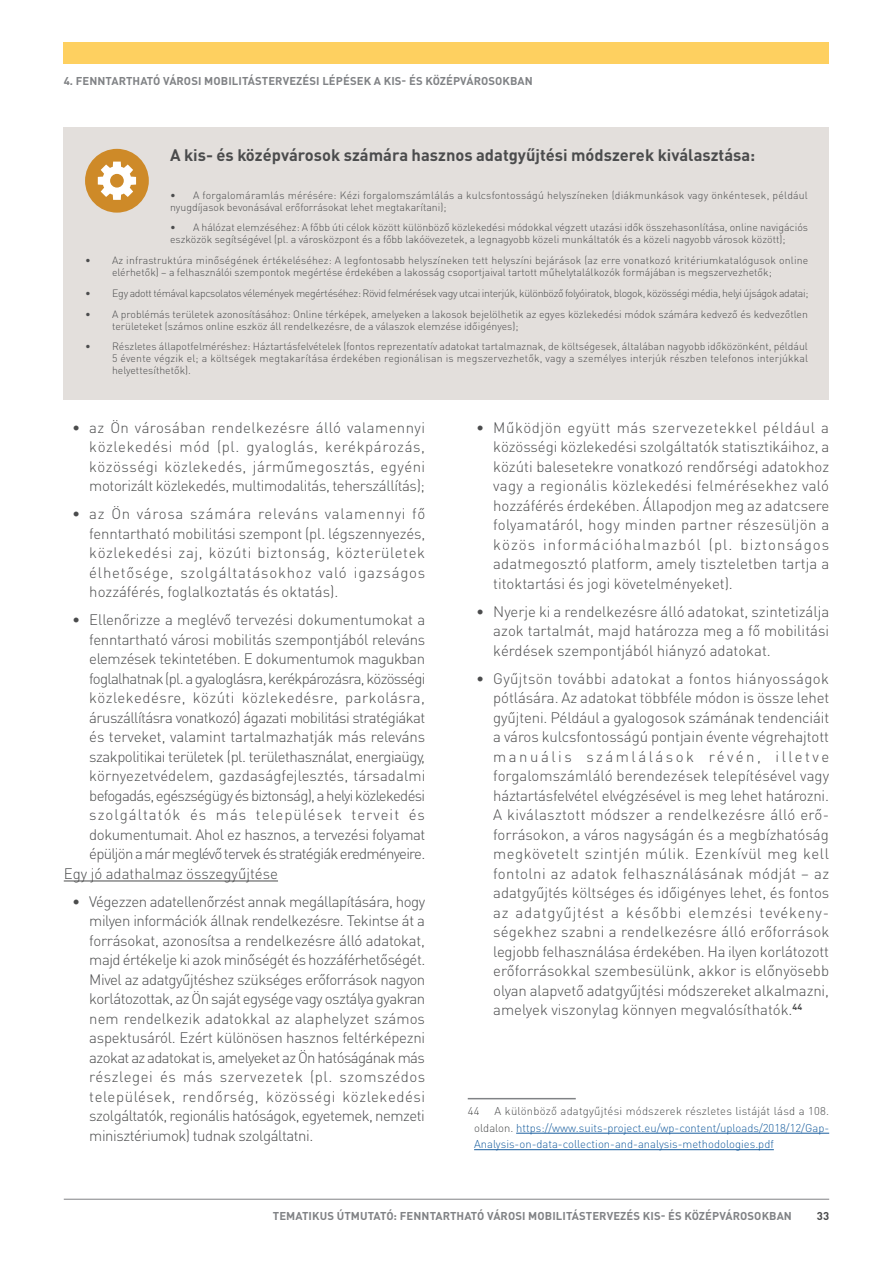
<style>
.page{position:relative;width:893px;height:1263px;background:#fff}
.page>*{position:absolute;margin:0;border:0;box-sizing:border-box;transform-origin:0 0}
.Box_title{font:700 16.5px "DIN Pro";color:#4b4c4d}
.regular_text{font:300 15px/19.5px "DIN Pro";letter-spacing:-.005em;color:#4b4c4d;text-align:justify}
.Footnote_regular{font:300 11.25px/16.5px "DIN Pro";color:#175d9e;text-align:justify}
.t1{font:700 11.25px "DIN Pro";letter-spacing:.01em;color:#808285}
.t2{font:700 11.25px "DIN Pro";color:#4b4c4d}
.Footnote_regular-2{font:300 11.25px "DIN Pro";color:#4b4c4d}
.t3{font:300 10.5px/12px "DIN Pro";color:#4b4c4d}
.t4{font:300 10.5px "DIN Pro";letter-spacing:-.03em;color:#4b4c4d}
.s1{color:#4b4c4d}
</style>
<div class="page">
<hr style="left:64px;top:1199px;width:765px;height:1px;background:#808285">
<div style="left:64px;top:43px;width:765px;height:21px;background:#fed060"></div>
<hr style="left:64px;top:880px;width:214px;height:1px;background:#4b4c4d">
<hr style="left:468px;top:1098px;width:108px;height:1px;background:#808285">
<hr style="left:516px;top:1133px;width:313px;height:1px;background:#175d9e">
<hr style="left:474px;top:1149px;width:300px;height:1px;background:#175d9e">
<div style="left:64px;top:128px;width:765px;height:272px;background:#e3dfdc"></div>
<div style="left:85px;top:149px;width:64px;height:64px;background:#ce8a28;border-radius:50%"></div>
<svg style="left:98px;top:162px;width:38px;height:38px"></svg>
<p class="t1" style="left:64px;top:72px;width:471px">4. FENNTARTHATÓ VÁROSI MOBILITÁSTERVEZÉSI LÉPÉSEK A KIS- ÉS KÖZÉPVÁROSOKBAN</p>
<p class="Box_title" style="left:170px;top:142px;width:587px">A kis- és középvárosok számára hasznos adatgyűjtési módszerek kiválasztása:</p>
<p class="t3" style="left:170px;top:188px;width:639px">• A forgalomáramlás mérésére: Kézi forgalomszámlálás a kulcsfontosságú helyszíneken (diákmunkások vagy önkéntesek, például nyugdíjasok bevonásával erőforrásokat lehet megtakarítani);</p>
<p class="t3" style="left:170px;top:221px;width:639px">• A hálózat elemzéséhez: A főbb úti célok között különböző közlekedési módokkal végzett utazási idők összehasonlítása, online navigációs eszközök segítségével (pl. a városközpont és a főbb lakóövezetek, a legnagyobb közeli munkáltatók és a közeli nagyobb városok között);</p>
<p class="t3" style="left:112px;top:254px;width:698px;text-indent:-27px">• Az infrastruktúra minőségének értékeléséhez: A legfontosabb helyszíneken tett helyszíni bejárások (az erre vonatkozó kritériumkatalógusok online elérhetők) – a felhasználói szempontok megértése érdekében a lakosság csoportjaival tartott műhelytalálkozók formájában is megszervezhetők;</p>
<p class="t4" style="left:85px;top:286px;width:725px">• Egy adott témával kapcsolatos vélemények megértéséhez: Rövid felmérések vagy utcai interjúk, különböző folyóiratok, blogok, közösségi média, helyi újságok adatai;</p>
<p class="t3" style="left:112px;top:307px;width:697px;text-indent:-27px">• A problémás területek azonosításához: Online térképek, amelyeken a lakosok bejelölhetik az egyes közlekedési módok számára kedvező és kedvezőtlen területeket (számos online eszköz áll rendelkezésre, de a válaszok elemzése időigényes);</p>
<p class="t3" style="left:112px;top:340px;width:698px;text-align:justify;text-indent:-27px">• Részletes állapotfelméréshez: Háztartásfelvételek (fontos reprezentatív adatokat tartalmaznak, de költségesek, általában nagyobb időközönként, például 5 évente végzik el; a költségek megtakarítása érdekében regionálisan is megszervezhetők, vagy a személyes interjúk részben telefonos interjúkkal helyettesíthetők).</p>
<p class="regular_text" style="left:89px;top:417px;width:337px;text-indent:-17px">• az Ön városában rendelkezésre álló valamennyi közlekedési mód (pl. gyaloglás, kerékpározás, közösségi közlekedés, járműmegosztás, egyéni motorizált közlekedés, multimodalitás, teherszállítás);</p>
<p class="regular_text" style="left:89px;top:504px;width:338px;text-indent:-17px">• az Ön városa számára releváns valamennyi fő fenntartható mobilitási szempont (pl. légszennyezés, közlekedési zaj, közúti biztonság, közterületek élhetősége, szolgáltatásokhoz való igazságos hozzáférés, foglalkoztatás és oktatás).</p>
<p class="regular_text" style="left:89px;top:610px;width:338px;text-indent:-17px">• Ellenőrizze a meglévő tervezési dokumentumokat a fenntartható városi mobilitás szempontjából releváns elemzések tekintetében. E dokumentumok magukban foglalhatnak (pl. a gyaloglásra, kerékpározásra, közösségi közlekedésre, közúti közlekedésre, parkolásra, áruszállításra vonatkozó) ágazati mobilitási stratégiákat és terveket, valamint tartalmazhatják más releváns szakpolitikai területek (pl. területhasználat, energiaügy, környezetvédelem, gazdaságfejlesztés, társadalmi befogadás, egészségügy és biztonság), a helyi közlekedési szolgáltatók és más települések terveit és dokumentumait. Ahol ez hasznos, a tervezési folyamat épüljön a már meglévő tervek és stratégiák eredményeire.</p>
<p class="regular_text" style="left:64px;top:863px;width:216px">Egy jó adathalmaz összegyűjtése</p>
<p class="regular_text" style="left:89px;top:891px;width:338px;text-indent:-17px">• Végezzen adatellenőrzést annak megállapítására, hogy milyen információk állnak rendelkezésre. Tekintse át a forrásokat, azonosítsa a rendelkezésre álló adatokat, majd értékelje ki azok minőségét és hozzáférhetőségét.<br>Mivel az adatgyűjtéshez szükséges erőforrások nagyon korlátozottak, az Ön saját egysége vagy osztálya gyakran nem rendelkezik adatokkal az alaphelyzet számos aspektusáról. Ezért különösen hasznos feltérképezni azokat az adatokat is, amelyeket az Ön hatóságának más részlegei és más szervezetek (pl. szomszédos települések, rendőrség, közösségi közlekedési szolgáltatók, regionális hatóságok, egyetemek, nemzeti minisztériumok) tudnak szolgáltatni.</p>
<p class="regular_text" style="left:493px;top:417px;width:338px;text-indent:-17px">• Működjön együtt más szervezetekkel például a közösségi közlekedési szolgáltatók statisztikáihoz, a közúti balesetekre vonatkozó rendőrségi adatokhoz vagy a regionális közlekedési felmérésekhez való hozzáférés érdekében. Állapodjon meg az adatcsere folyamatáról, hogy minden partner részesüljön a közös információhalmazból (pl. biztonságos adatmegosztó platform, amely tiszteletben tartja a titoktartási és jogi követelményeket).</p>
<p class="regular_text" style="left:493px;top:601px;width:338px;text-indent:-17px">• Nyerje ki a rendelkezésre álló adatokat, szintetizálja azok tartalmát, majd határozza meg a fő mobilitási kérdések szempontjából hiányzó adatokat.</p>
<p class="regular_text" style="left:493px;top:668px;width:338px;text-indent:-17px">• Gyűjtsön további adatokat a fontos hiányosságok pótlására. Az adatokat többféle módon is össze lehet gyűjteni. Például a gyalogosok számának tendenciáit a város kulcsfontosságú pontjain évente végrehajtott manuális számlálások révén, illetve forgalomszámláló berendezések telepítésével vagy háztartásfelvétel elvégzésével is meg lehet határozni.<br>A kiválasztott módszer a rendelkezésre álló erő&shy;forrásokon, a város nagyságán és a megbízhatóság megkövetelt szintjén múlik. Ezenkívül meg kell fontolni az adatok felhasználásának módját – az adatgyűjtés költséges és időigényes lehet, és fontos az adatgyűjtést a későbbi elemzési tevékeny&shy;ségekhez szabni a rendelkezésre álló erőforrások legjobb felhasználása érdekében. Ha ilyen korlátozott erőforrásokkal szembesülünk, akkor is előnyösebb olyan alapvető adatgyűjtési módszereket alkalmazni, amelyek viszonylag könnyen megvalósíthatók.<sup>44</sup></p>
<p class="Footnote_regular" style="left:474px;top:1102px;width:357px;text-indent:20px"><span class="s1">A különböző adatgyűjtési módszerek részletes listáját lásd a 108. oldalon.</span> https://www.suits-project.eu/wp-content/uploads/2018/12/Gap-Analysis-on-data-collection-and-analysis-methodologies.pdf</p>
<p class="Footnote_regular-2" style="left:468px;top:1103px;width:13px">44</p>
<p class="t1" style="left:273px;top:1207px;width:521px">TEMATIKUS ÚTMUTATÓ: FENNTARTHATÓ VÁROSI MOBILITÁSTERVEZÉS KIS- ÉS KÖZÉPVÁROSOKBAN</p>
<p class="t2" style="left:817px;top:1207px;width:14px">33</p>
</div>
